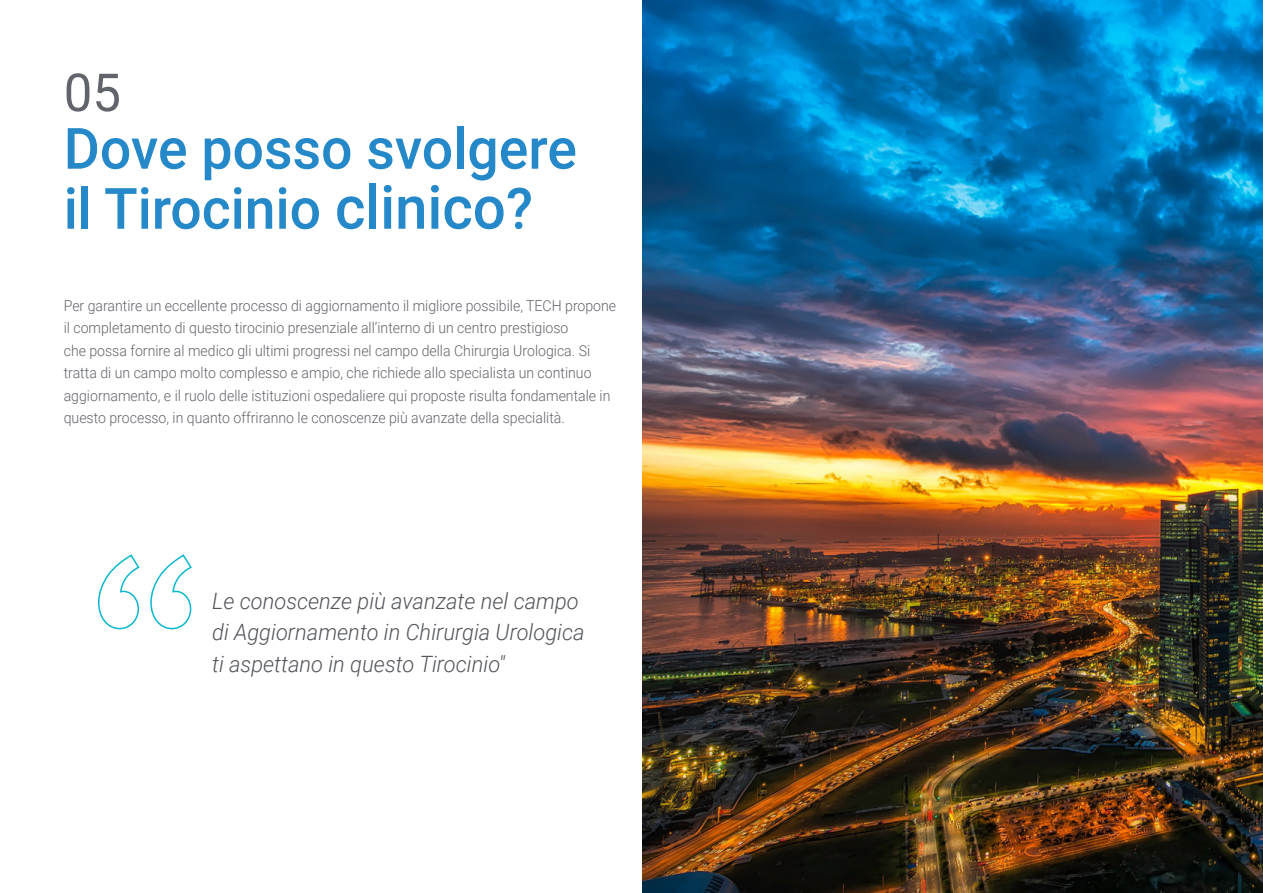
<style>
.page{position:relative;width:1263px;height:893px;background:#fff}
.page>*{position:absolute;margin:0;border:0;box-sizing:border-box;transform-origin:0 0}
.t1{font:500 57px/60px "Roboto";color:#2488c9}
.t2{font:52.5px "Roboto";color:#61646a}
.t3{font:italic 300 22.5px/31.5px "Roboto";color:#52555b}
.t4{font:300 15px/22.5px "Roboto";color:#61646a;scale:.94 1}
.s1{font-size:60px}
</style>
<div class="page">
<svg style="left:98px;top:554px;width:94px;height:76px"></svg>
<img style="left:642px;top:0;width:621px;height:893px">
<h2 class="t2" style="left:64px;top:56px;width:59px">05</h2>
<h1 class="t1" style="left:64px;top:116px;width:515px">Dove posso svolgere il Tirocinio <span class="s1">clinico</span>?</h1>
<p class="t4" style="left:64px;top:293px;width:589px">Per garantire un eccellente processo di aggiornamento il migliore possibile, TECH propone il completamento di questo tirocinio presenziale all’interno di un centro prestigioso<br>che possa fornire al medico gli ultimi progressi nel campo della Chirurgia Urologica. Si tratta di un campo molto complesso e ampio, che richiede allo specialista un continuo aggiornamento, e il ruolo delle istituzioni ospedaliere qui proposte risulta fondamentale in questo processo, in quanto offriranno le conoscenze più avanzate della specialità.</p>
<h3 class="t3" style="left:212px;top:584px;width:374px">Le conoscenze più avanzate nel campo di Aggiornamento in Chirurgia Urologica ti aspettano in questo Tirocinio"</h3>
</div>
